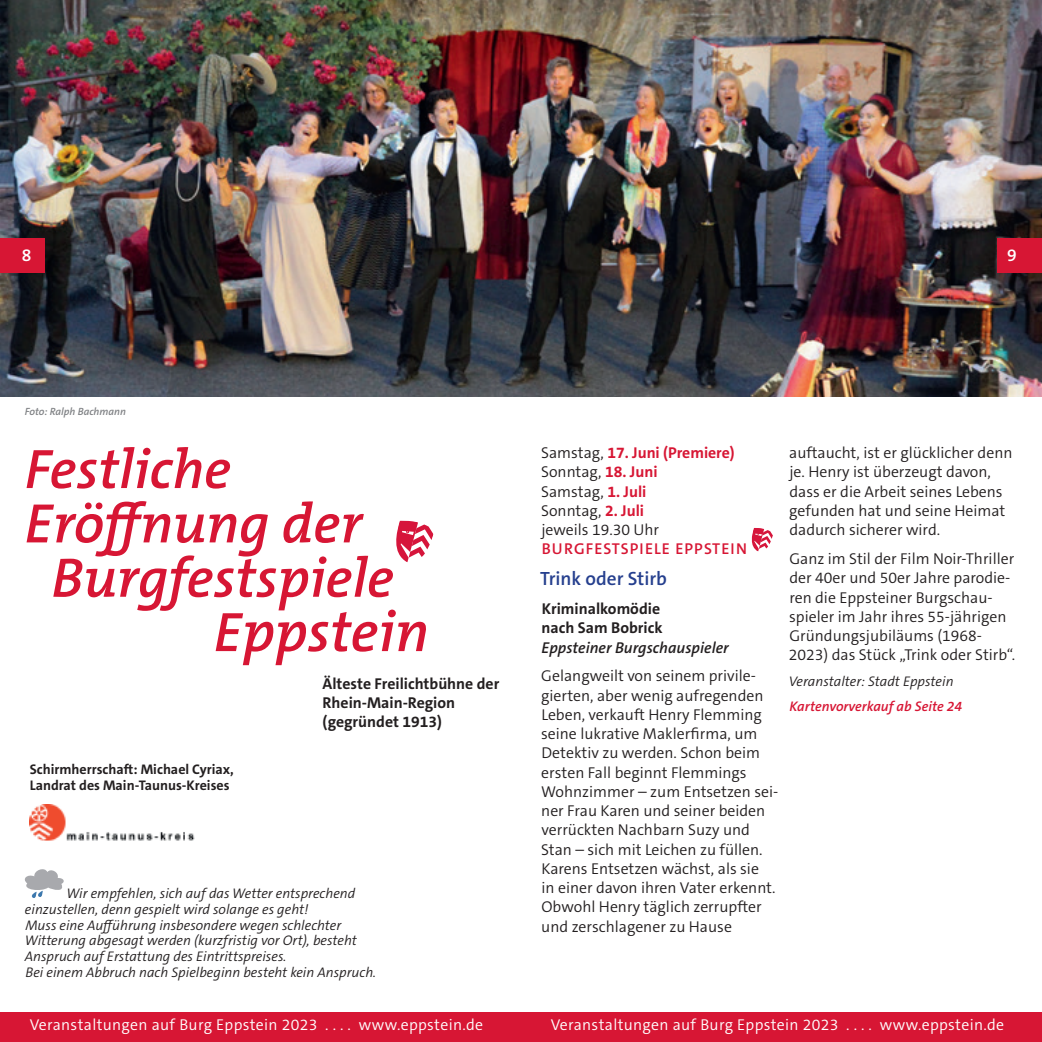
<style>
.page{position:relative;width:1042px;height:1042px;background:#fff}
.page>*{position:absolute;margin:0;border:0;box-sizing:border-box;transform-origin:0 0}
.t1{font:italic 600 57.75px "The Mix C5";color:#d71634}
.t2{font:italic 600 56px "The Mix C5";color:#d71634}
.t3{font:600 19.25px "The Sans C5";color:#253f8e}
.t4{font:600 17.5px "The Sans C5";color:#fff}
.t5{font:300 15.75px/19.2px "The Sans C5";color:#231f20}
.t6{font:300 15.75px "The Sans C5";letter-spacing:.02em;color:#fff}
.t7{font:700 15.75px/19.2px "The Sans C5";color:#231f20}
.t8{font:italic 600 15.75px "The Sans C5";color:#231f20}
.t9{font:600 15.75px "The Sans C5";letter-spacing:.07em;color:#d71634}
.t10{font:italic 300 14px/15.8px "The Sans C5";color:#231f20}
.t11{font:700 14px/15.8px "The Sans C5";color:#231f20}
.t12{font:italic 600 14px "The Sans C5";color:#d71634}
.t13{font:italic 600 10.5px "The Sans C5";color:#808285}
.s1{font-size:56px}
.s2{font-weight:700;color:#d71634}
</style>
<div class="page">
<img style="left:0;top:0;width:1042px;height:397px">
<div style="left:0;top:238px;width:45px;height:35px;background:#d71634"></div>
<div style="left:997px;top:238px;width:45px;height:35px;background:#d71634"></div>
<div style="left:0;top:1012px;width:521px;height:30px;background:#d71634"></div>
<div style="left:521px;top:1012px;width:521px;height:30px;background:#d71634"></div>
<svg style="left:751px;top:528px;width:22px;height:24px"></svg>
<svg style="left:24px;top:869px;width:40px;height:29px"></svg>
<svg style="left:396px;top:520px;width:37px;height:43px"></svg>
<img style="left:30px;top:804px;width:165px;height:37px">
<p class="t4" style="left:22px;top:244px;width:11px">8</p>
<p class="t4" style="left:1007px;top:244px;width:11px">9</p>
<p class="t13" style="left:25px;top:404px;width:103px">Foto: Ralph Bachmann</p>
<h2 class="t2" style="left:25px;top:433px;width:208px">Festliche</h2>
<h2 class="t2" style="left:25px;top:487px;width:339px">Eröffnung der</h2>
<h2 class="t2" style="left:51px;top:542px;width:344px">Burgfestspiele</h2>
<h1 class="t1" style="left:214px;top:594px;width:217px"><span class="s1">E</span>ppstein</h1>
<p class="t7" style="left:322px;top:674px;width:178px">Älteste Freilichtbühne der<br>Rhein-Main-Region (gegründet 1913)</p>
<p class="t11" style="left:30px;top:762px;width:206px">Schirmherrschaft: Michael Cyriax,<br>Landrat des Main-Taunus-Kreises</p>
<p class="t10" style="left:25px;top:885px;width:353px;text-indent:42px">Wir empfehlen, sich auf das Wetter entsprechend einzustellen, denn gespielt wird solange es geht!<br>Muss eine Aufführung insbesondere wegen schlechter Witterung abgesagt werden (kurzfristig vor Ort), besteht Anspruch auf Erstattung des Eintrittspreises.<br>Bei einem Abbruch nach Spielbeginn besteht kein Anspruch.</p>
<p class="t5" style="left:541px;top:443px;width:195px">Samstag, <span class="s2">17. Juni (Premiere)<br></span>Sonntag, <span class="s2">18. Juni<br></span>Samstag, <span class="s2">1. Juli<br></span>Sonntag, <span class="s2">2. Juli<br></span>jeweils 19.30 Uhr</p>
<p class="t9" style="left:542px;top:539px;width:207px">BURGFESTSPIELE EPPSTEIN</p>
<p class="t3" style="left:540px;top:566px;width:128px">Trink oder Stirb</p>
<p class="t7" style="left:541px;top:599px;width:122px">Kriminalkomödie nach Sam Bobrick</p>
<p class="t8" style="left:541px;top:637px;width:189px">Eppsteiner Burgschauspieler</p>
<p class="t5" style="left:541px;top:666px;width:239px">Gelangweilt von seinem privile&shy;gierten, aber wenig aufregenden<br>Leben, verkauft Henry Flemming seine lukrative Maklerfirma, um<br>Detektiv zu werden. Schon beim ersten Fall beginnt Flemmings<br>Wohnzimmer – zum Entsetzen sei&shy;ner Frau Karen und seiner beiden verrückten Nachbarn Suzy und<br>Stan – sich mit Leichen zu füllen.<br>Karens Entsetzen wächst, als sie<br>in einer davon ihren Vater erkennt.<br>Obwohl Henry täglich zerrupfter und zerschlagener zu Hause</p>
<p class="t5" style="left:789px;top:443px;width:225px">auftaucht, ist er glücklicher denn je. Henry ist überzeugt davon, dass er die Arbeit seines Lebens gefunden hat und seine Heimat dadurch sicherer wird.</p>
<p class="t5" style="left:789px;top:549px;width:228px">Ganz im Stil der Film Noir-Thriller der 40er und 50er Jahre parodie&shy;ren die Eppsteiner Burgschau&shy;spieler im Jahr ihres 55-jährigen<br>Gründungsjubiläums (1968-<br>2023) das Stück „Trink oder Stirb“.</p>
<p class="t10" style="left:789px;top:673px;width:166px">Veranstalter: Stadt Eppstein</p>
<p class="t12" style="left:789px;top:697px;width:174px">Kartenvorverkauf ab Seite 24</p>
<p class="t6" style="left:30px;top:1014px;width:455px">Veranstaltungen auf Burg Eppstein 2023 . . . . www.eppstein.de</p>
<p class="t6" style="left:551px;top:1014px;width:455px">Veranstaltungen auf Burg Eppstein 2023 . . . . www.eppstein.de</p>
</div>
